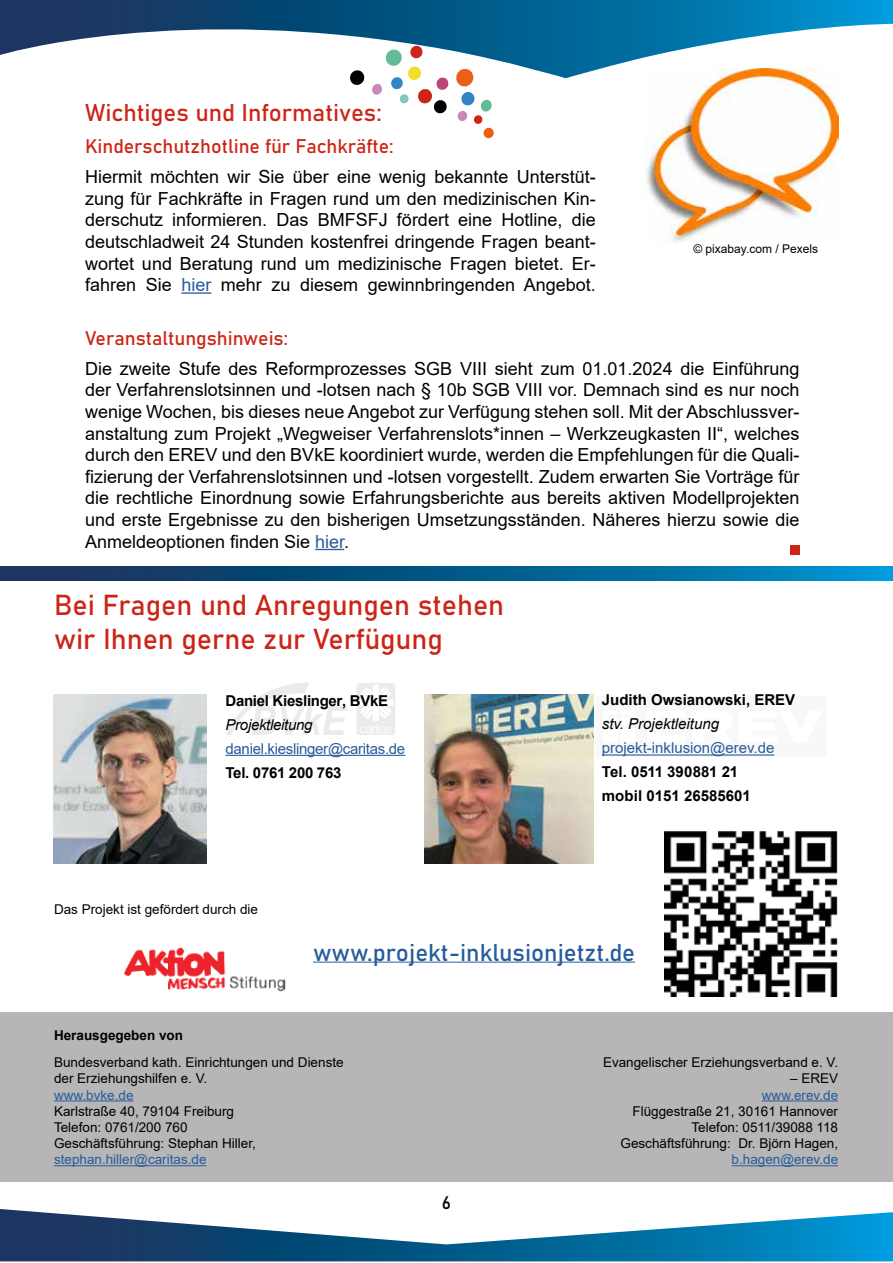
<style>
.page{position:relative;width:893px;height:1263px;background:#fff}
.page>*{position:absolute;margin:0;border:0;box-sizing:border-box;transform-origin:0 0}
.t1{font:28.5px/34.2px "Bahnschrift";color:#cc2517}
.t2{font:24px "Bahnschrift";color:#275b9b}
.t3{font:24px "Bahnschrift";color:#cc2517}
.t4{font:19.5px "Bahnschrift";color:#cc2517}
.t5{font:18px/21.6px "Arial";color:#000;text-align:justify}
.t6{font:18px "Bahnschrift";color:#000}
.t7{font:700 15px/24px "Arial";color:#000}
.t8{font:700 15px "Arial";letter-spacing:-.02em;color:#000}
.t9{font:15px "Arial";letter-spacing:-.02em;color:#275b9b}
.t10{font:15px "Arial";color:#275b9b}
.t11{font:italic 15px "Arial";color:#000}
.t12{font:italic 15px "Arial";letter-spacing:-.02em;color:#000}
.t13{font:13.5px/16.2px "Arial";color:#000}
.t14{font:13.5px "Arial";color:#275b9b}
.t15{font:700 13.5px "Arial";color:#000}
.t16{font:12px "Arial";color:#000}
.s1{color:#275b9b}
</style>
<div class="page">
<div style="left:0;top:1012px;width:893px;height:169px;background:#b6b6b6"></div>
<hr style="left:54px;top:1100px;width:80px;height:1px;background:#275b9b">
<hr style="left:54px;top:1165px;width:153px;height:1px;background:#275b9b">
<hr style="left:762px;top:1100px;width:76px;height:1px;background:#275b9b">
<hr style="left:732px;top:1165px;width:106px;height:1px;background:#275b9b">
<svg style="left:0;top:1209px;width:893px;height:52px"></svg>
<svg style="left:0;top:567px;width:893px;height:13px;background:#065c8c"></svg>
<img style="left:124px;top:947px;width:162px;height:45px">
<img style="left:665px;top:831px;width:173px;height:166px">
<img style="left:54px;top:694px;width:153px;height:169px">
<svg style="left:226px;top:683px;width:121px;height:52px"></svg>
<svg style="left:357px;top:683px;width:38px;height:52px"></svg>
<hr style="left:226px;top:755px;width:179px;height:1px;background:#275b9b">
<div style="left:595px;top:696px;width:232px;height:61px;background:#f8f8f8"></div>
<hr style="left:602px;top:754px;width:172px;height:1px;background:#275b9b">
<img style="left:425px;top:694px;width:168px;height:169px">
<svg style="left:0;top:0;width:893px;height:78px"></svg>
<hr style="left:313px;top:962px;width:322px;height:1px;background:#275b9b">
<div style="left:790px;top:546px;width:9px;height:9px;background:#cc2517"></div>
<hr style="left:181px;top:292px;width:30px;height:2px;background:#275b9b">
<svg style="left:315px;top:549px;width:29px;height:1px"></svg>
<svg style="left:339px;top:44px;width:156px;height:95px"></svg>
<img style="left:645px;top:69px;width:194px;height:173px">
<h2 class="t3" style="left:85px;top:94px;width:298px">Wichtiges und Informatives:</h2>
<p class="t4" style="left:85px;top:131px;width:310px">Kinderschutzhotline für Fachkräfte:</p>
<p class="t5" style="left:85px;top:166px;width:512px">Hiermit möchten wir Sie über eine wenig bekannte Unterstüt&shy;zung für Fachkräfte in Fragen rund um den medizinischen Kin&shy;derschutz informieren. Das BMFSFJ fördert eine Hotline, die deutschladweit 24 Stunden kostenfrei dringende Fragen beant&shy;wortet und Beratung rund um medizinische Fragen bietet. Er&shy;fahren Sie <span class="s1">hier</span> mehr zu diesem gewinnbringenden Angebot.</p>
<p class="t4" style="left:85px;top:323px;width:205px">Veranstaltungshinweis:</p>
<p class="t5" style="left:85px;top:357px;width:716px">Die zweite Stufe des Reformprozesses SGB VIII sieht zum 01.01.2024 die Einführung der Verfahrenslotsinnen und -lotsen nach § 10b SGB VIII vor. Demnach sind es nur noch wenige Wochen, bis dieses neue Angebot zur Verfügung stehen soll. Mit der Abschlussver&shy;anstaltung zum Projekt „Wegweiser Verfahrenslots*innen – Werkzeugkasten II“, welches durch den EREV und den BVkE koordiniert wurde, werden die Empfehlungen für die Quali&shy;fizierung der Verfahrenslotsinnen und -lotsen vorgestellt. Zudem erwarten Sie Vorträge für die rechtliche Einordnung sowie Erfahrungsberichte aus bereits aktiven Modellprojekten und erste Ergebnisse zu den bisherigen Umsetzungsständen. Näheres hierzu sowie die Anmeldeoptionen finden Sie <span class="s1">hier</span>.</p>
<p class="t16" style="left:693px;top:240px;width:126px">© pixabay.com / Pexels</p>
<h1 class="t1" style="left:54px;top:586px;width:452px">Bei Fragen und Anregungen stehen wir Ihnen gerne zur Verfügung</h1>
<p class="t8" style="left:226px;top:690px;width:164px">Daniel Kieslinger, BVkE</p>
<p class="t12" style="left:226px;top:715px;width:88px">Projektleitung</p>
<p class="t9" style="left:226px;top:738px;width:181px">daniel.kieslinger@caritas.de</p>
<p class="t8" style="left:226px;top:762px;width:117px">Tel. 0761 200 763</p>
<p class="t13" style="left:54px;top:901px;width:206px">Das Projekt ist gefördert durch die</p>
<p class="t7" style="left:602px;top:688px;width:195px">Judith Owsianowski, EREV</p>
<p class="t11" style="left:602px;top:714px;width:119px">stv. Projektleitung</p>
<p class="t10" style="left:602px;top:738px;width:174px">projekt-inklusion@erev.de</p>
<p class="t7" style="left:602px;top:760px;width:150px">Tel. 0511 390881 21 mobil 0151 26585601</p>
<h2 class="t2" style="left:313px;top:934px;width:324px">www.projekt-inklusionjetzt.de</h2>
<p class="t15" style="left:54px;top:1026px;width:131px">Herausgegeben von</p>
<p class="t13" style="left:54px;top:1054px;width:291px">Bundesverband kath. Einrichtungen und Dienste der Erziehungshilfen e. V.</p>
<p class="t14" style="left:54px;top:1085px;width:81px">www.bvke.de</p>
<p class="t13" style="left:54px;top:1103px;width:203px">Karlstraße 40, 79104 Freiburg<br>Telefon: 0761/200 760<br>Geschäftsführung: Stephan Hiller,</p>
<p class="t14" style="left:54px;top:1150px;width:154px">stephan.hiller@caritas.de</p>
<p class="t6" style="left:442px;top:1189px;width:11px">6</p>
<p class="t13" style="left:603px;top:1054px;width:237px">Evangelischer Erziehungsverband e. V.</p>
<p class="t13" style="left:790px;top:1070px;width:50px">– EREV</p>
<p class="t14" style="left:762px;top:1085px;width:78px">www.erev.de</p>
<p class="t13" style="left:620px;top:1103px;width:219px;text-align:right">Flüggestraße 21, 30161 Hannover<br>Telefon: 0511/39088 118<br>Geschäftsführung: Dr. Björn Hagen,</p>
<p class="t14" style="left:732px;top:1150px;width:108px">b.hagen@erev.de</p>
</div>
